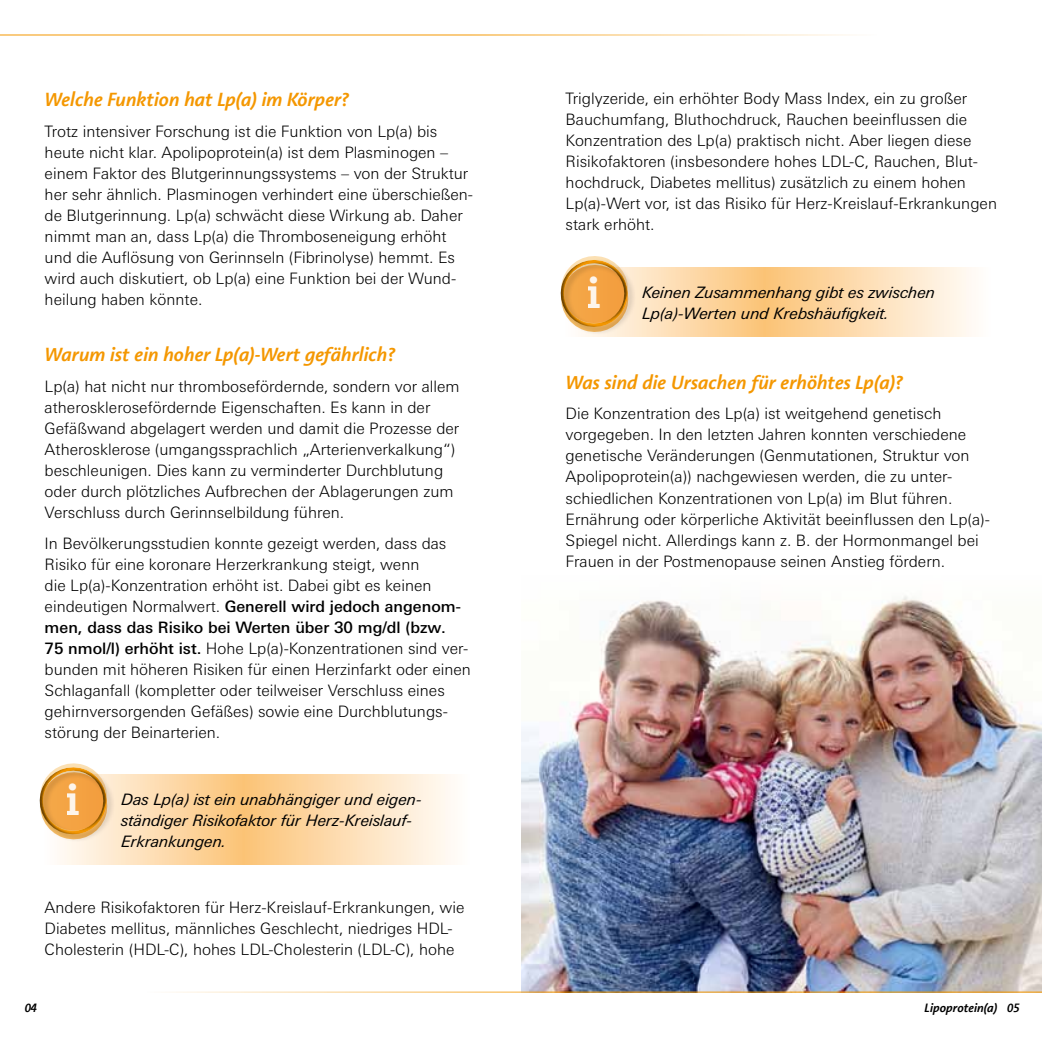
<style>
.page{position:relative;width:1042px;height:1042px;background:#fff}
.page>*{position:absolute;margin:0;border:0;box-sizing:border-box;transform-origin:0 0}
.t1{font:700 43.75px "Officina Serif";color:#fff}
.t2{font:italic 600 19.25px "Aroma No 2 LT Com";color:#f49700}
.t3{font:300 15.75px/21px "LT Univers Basic";color:#000}
.t4{font:italic 15.75px/21px "LT Univers Basic";color:#000}
.t5{font:italic 600 12.25px "Aroma No 2 LT Com";color:#000}
.s1{font-weight:500}
</style>
<div class="page">
<img style="left:521px;top:596px;width:521px;height:396px">
<hr style="left:146px;top:992px;width:896px;height:1px;background:#f49800">
<hr style="left:0;top:35px;width:877px;height:1px;background:#f49800">
<svg style="left:59px;top:775px;width:392px;height:89px;background:#fddcb0"></svg>
<svg style="left:39px;top:763px;width:77px;height:82px"></svg>
<svg style="left:637px;top:267px;width:335px;height:70px;background:#fddbae"></svg>
<svg style="left:560px;top:256px;width:77px;height:81px"></svg>
<p class="t2" style="left:45px;top:87px;width:306px">Welche Funktion hat Lp(a) im Körper?</p>
<p class="t3" style="left:45px;top:121px;width:430px">Trotz intensiver Forschung ist die Funktion von Lp(a) bis heute nicht klar. Apolipoprotein(a) ist dem Plasminogen – einem Faktor des Blutgerinnungssystems – von der Struktur her sehr ähnlich. Plasminogen verhindert eine überschießen&shy;de Blutgerinnung. Lp(a) schwächt diese Wirkung ab. Daher nimmt man an, dass Lp(a) die Thromboseneigung erhöht und die Auflösung von Gerinnseln (Fibrinolyse) hemmt. Es wird auch diskutiert, ob Lp(a) eine Funktion bei der Wund&shy;heilung haben könnte.</p>
<p class="t2" style="left:45px;top:342px;width:352px">Warum ist ein hoher Lp(a)-Wert gefährlich?</p>
<p class="t3" style="left:45px;top:375px;width:416px">Lp(a) hat nicht nur thrombosefördernde, sondern vor allem atherosklerosefördernde Eigenschaften. Es kann in der Gefäßwand abgelagert werden und damit die Prozesse der Atherosklerose (umgangssprachlich „Arterienverkalkung“) beschleunigen. Dies kann zu verminderter Durchblutung oder durch plötzliches Aufbrechen der Ablagerungen zum Verschluss durch Gerinnselbildung führen.</p>
<p class="t3" style="left:45px;top:532px;width:428px">In Bevölkerungsstudien konnte gezeigt werden, dass das Risiko für eine koronare Herzerkrankung steigt, wenn<br>die Lp(a)-Konzentration erhöht ist. Dabei gibt es keinen eindeutigen Normalwert. <span class="s1">Generell wird jedoch angenom&shy;men, dass das Risiko bei Werten über 30 mg/dl (bzw.<br>75 nmol/l) erhöht ist.</span> Hohe Lp(a)-Konzentrationen sind ver&shy;bunden mit höheren Risiken für einen Herzinfarkt oder einen Schlaganfall (kompletter oder teilweiser Verschluss eines gehirnversorgenden Gefäßes) sowie eine Durchblutungs&shy;störung der Beinarterien.</p>
<h1 class="t1" style="left:66px;top:773px;width:16px">i</h1>
<p class="t4" style="left:122px;top:788px;width:302px">Das Lp(a) ist ein unabhängiger und eigen&shy;ständiger Risikofaktor für Herz-Kreislauf-<br>Erkrankungen.</p>
<p class="t3" style="left:45px;top:897px;width:421px">Andere Risikofaktoren für Herz-Kreislauf-Erkrankungen, wie<br>Diabetes mellitus, männliches Geschlecht, niedriges HDL-<br>Cholesterin (HDL-C), hohes LDL-Cholesterin (LDL-C), hohe</p>
<p class="t3" style="left:566px;top:88px;width:433px">Triglyzeride, ein erhöhter Body Mass Index, ein zu großer Bauchumfang, Bluthochdruck, Rauchen beeinflussen die Konzentration des Lp(a) praktisch nicht. Aber liegen diese Risikofaktoren (insbesondere hohes LDL-C, Rauchen, Blut&shy;hochdruck, Diabetes mellitus) zusätzlich zu einem hohen Lp(a)-Wert vor, ist das Risiko für Herz-Kreislauf-Erkrankungen stark erhöht.</p>
<h1 class="t1" style="left:587px;top:266px;width:16px">i</h1>
<p class="t4" style="left:642px;top:281px;width:294px">Keinen Zusammenhang gibt es zwischen<br>Lp(a)-Werten und Krebshäufigkeit.</p>
<p class="t2" style="left:566px;top:369px;width:339px">Was sind die Ursachen für erhöhtes Lp(a)?</p>
<p class="t3" style="left:566px;top:403px;width:426px">Die Konzentration des Lp(a) ist weitgehend genetisch vorgegeben. In den letzten Jahren konnten verschiedene genetische Veränderungen (Genmutationen, Struktur von Apolipoprotein(a)) nachgewiesen werden, die zu unter&shy;schiedlichen Konzentrationen von Lp(a) im Blut führen.<br>Ernährung oder körperliche Aktivität beeinflussen den Lp(a)- Spiegel nicht. Allerdings kann z. B. der Hormonmangel bei Frauen in der Postmenopause seinen Anstieg fördern.</p>
<p class="t5" style="left:25px;top:999px;width:14px">04</p>
<p class="t5" style="left:924px;top:999px;width:96px">Lipoprotein(a) 05</p>
</div>
